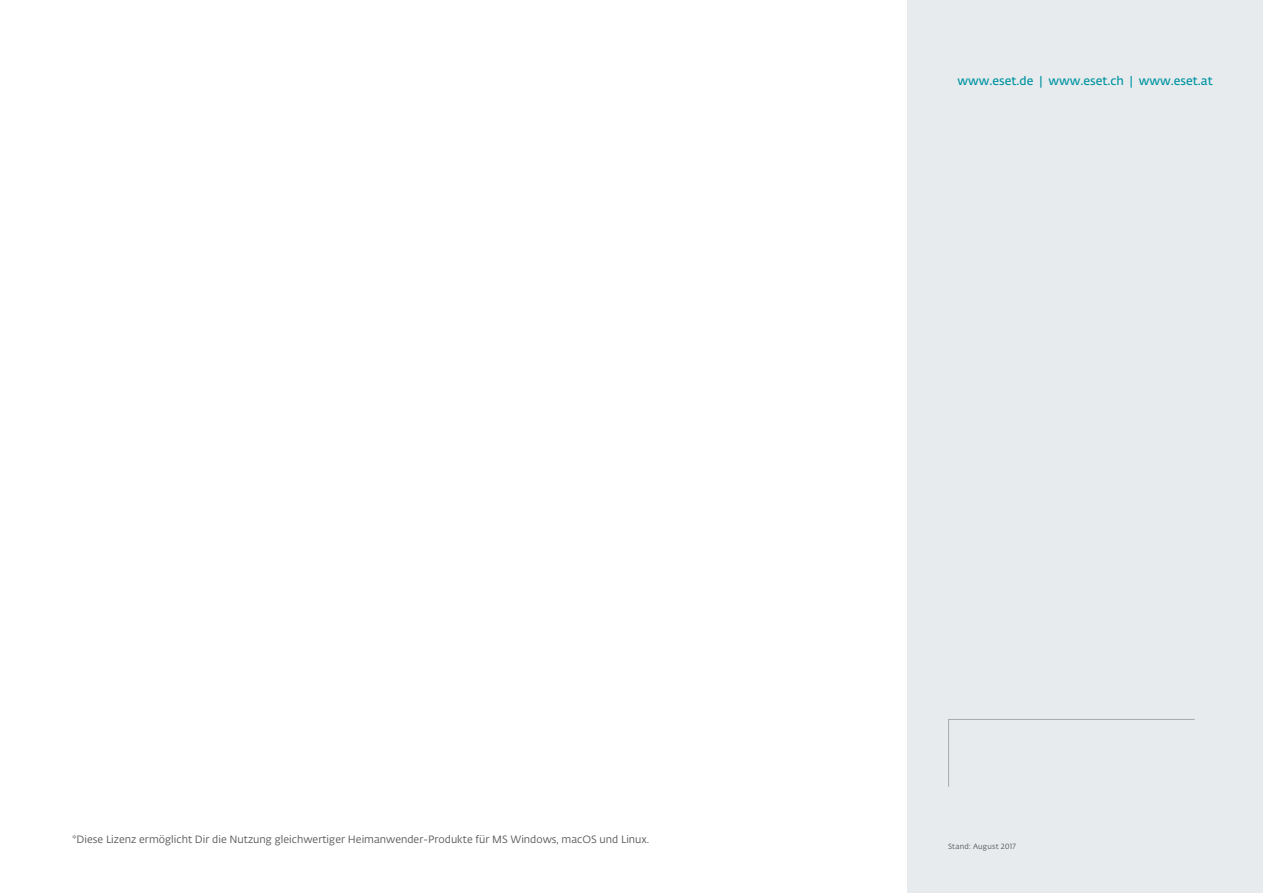
<style>
.page{position:relative;width:1263px;height:893px;background:#fff}
.page>*{position:absolute;margin:0;border:0;box-sizing:border-box;transform-origin:0 0}
.t1{font:12px "Fedra Sans Alt Pro Demi LF";color:#0094a2}
.t2{font:10.5px "Fedra Sans Alt Pro Book LF";color:#57585a}
.t3{font:7.5px "Fedra Sans Alt Pro Book LF";letter-spacing:.02em;color:#57585a}
</style>
<div class="page">
<div style="left:908px;top:0;width:355px;height:893px;background:#e7ebed"></div>
<svg style="left:948px;top:719px;width:247px;height:68px"></svg>
<p class="t2" style="left:72px;top:832px;width:579px">*Diese Lizenz ermöglicht Dir die Nutzung gleichwertiger Heimanwender-Produkte für MS Windows, macOS und Linux.</p>
<p class="t1" style="left:957px;top:72px;width:257px">www.eset.de | www.eset.ch | www.eset.at</p>
<p class="t3" style="left:948px;top:841px;width:69px">Stand: August 2017</p>
</div>
